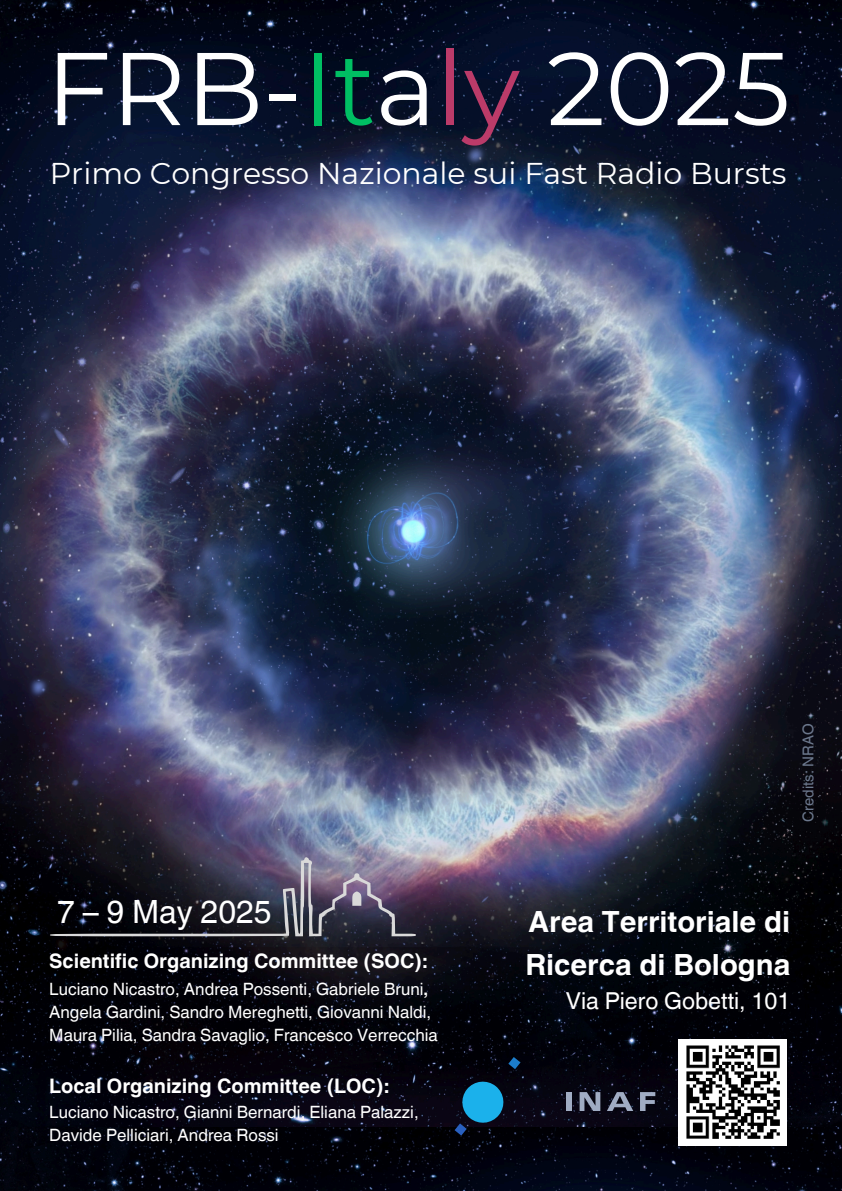
<style>
.page{position:relative;width:842px;height:1191px;background:#fff}
.page>*{position:absolute;margin:0;border:0;box-sizing:border-box;transform-origin:0 0}
.t1{font:103px "Montserrat";color:#fff}
.t2{font:32px "Helvetica World";color:#fff}
.t3{font:30px "Montserrat";color:#fff}
.t4{font:700 29.2px/42.9px "Helvetica World";color:#fff}
.t5{font:23.3px "Helvetica World";color:#fff}
.t6{font:700 20px "Helvetica World";color:#fff}
.t7{font:17px/23.2px "Helvetica World";color:#fff}
.t8{font:15px "Helvetica World";color:#6c788d}
.s1{color:#00bf63}
.s2{color:#bb3b69}
.s3{font-weight:700}
</style>
<div class="page">
<img style="left:0;top:0;width:842px;height:1126px">
<img style="left:0;top:1126px;width:842px;height:64px">
<img style="left:679px;top:1039px;width:108px;height:106px">
<svg style="left:508px;top:1056px;width:12px;height:13px"></svg>
<svg style="left:455px;top:1078px;width:51px;height:57px;background:#115477"></svg>
<div style="left:566px;top:1091px;width:5px;height:19px;background:#a0acc3"></div>
<svg style="left:580px;top:1091px;width:20px;height:19px"></svg>
<svg style="left:607px;top:1091px;width:26px;height:19px"></svg>
<svg style="left:640px;top:1091px;width:15px;height:19px"></svg>
<svg style="left:50px;top:856px;width:366px;height:80px;background:#3b3746"></svg>
<p class="t1" style="left:46px;top:25px;width:746px">FRB-<span class="s1">It</span>a<span class="s2">ly</span> 2025</p>
<h3 class="t3" style="left:50px;top:155px;width:738px">Primo Congresso Nazionale sui Fast Radio Bursts</h3>
<h1 class="t2" style="left:57px;top:892px;width:216px">7 – 9 May 2025</h1>
<h2 class="t6" style="left:49px;top:944px;width:380px">Scientific Organizing Committee (SOC):</h2>
<p class="t7" style="left:49px;top:977px;width:390px">Luciano Nicastro, Andrea Possenti, Gabriele Bruni<span class="s3">,<br></span>Angela Gardini, Sandro Mereghetti, Giovanni Naldi,<br>Maura Pilia, Sandra Savaglio, Francesco Verrecchia</p>
<h2 class="t6" style="left:49px;top:1069px;width:341px">Local Organizing Committee (LOC):</h2>
<p class="t7" style="left:49px;top:1100px;width:371px">Luciano Nicastro, Gianni Bernardi, Eliana Palazzi,<br>Davide Pelliciari, Andrea Rossi</p>
<p class="t8" style="left:799px;top:821px;width:100px;rotate:-90deg">Credits: NRAO</p>
<h2 class="t4" style="left:525px;top:897px;width:266px">Area Territoriale di<br>Ricerca di Bologna</h2>
<h2 class="t5" style="left:566px;top:987px;width:226px">Via Piero Gobetti, 101</h2>
</div>
